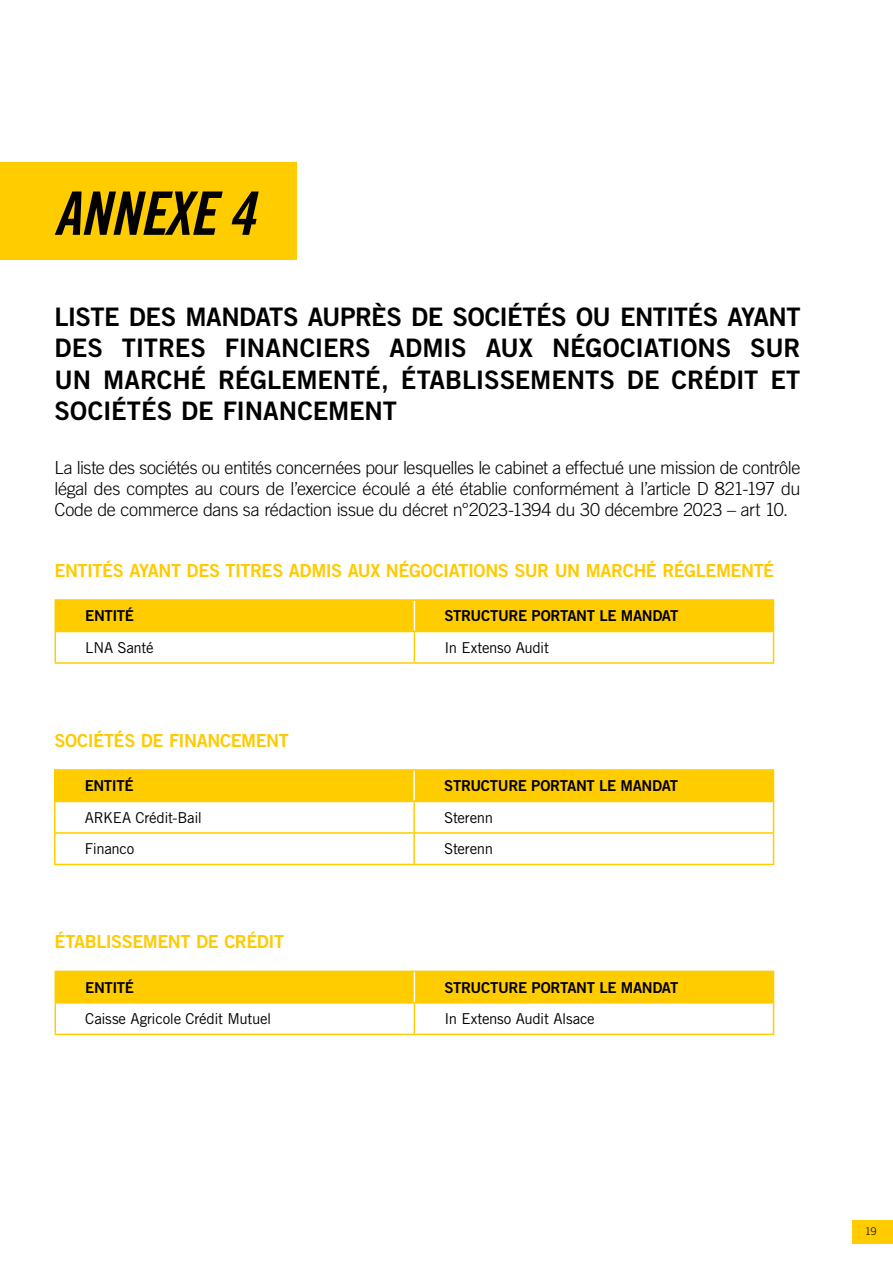
<style>
.page{position:relative;width:893px;height:1263px;background:#fff}
.page>*{position:absolute;margin:0;border:0;box-sizing:border-box;transform-origin:0 0}
.t1{font:60px "Trade Gothic LT Std Bd Cn 20 Obl";letter-spacing:-.01em;color:#000}
.t2{font:25.5px/31.5px "Trade Gothic LT Std Bd 2";letter-spacing:-.005em;color:#000;text-align:justify}
.t3{font:300 18px/21px "Trade Gothic LT Std";letter-spacing:-.025em;color:#000;text-align:justify}
.t4{font:18px "Trade Gothic LT Std Bd 2";letter-spacing:-.025em;color:#ffca00}
.t5{font:15px "Trade Gothic LT Std";letter-spacing:-.02em;color:#000}
.t6{font:15px "Trade Gothic LT Std Bd 2";letter-spacing:-.025em;color:#000}
.t7{font:300 10.5px "Trade Gothic LT Std";color:#000}
</style>
<div class="page">
<div style="left:0;top:163px;width:296px;height:97px;background:#fc0"></div>
<div style="left:55px;top:600px;width:359px;height:31px;background:#fc0"></div>
<div style="left:414px;top:600px;width:359px;height:31px;background:#fc0"></div>
<hr style="left:414px;top:601px;width:1px;height:30px;background:#fff">
<hr style="left:55px;top:599px;width:359px;height:2px;background:#fc0">
<hr style="left:414px;top:599px;width:360px;height:2px;background:#fc0">
<hr style="left:773px;top:601px;width:1px;height:30px;background:#fc0">
<hr style="left:55px;top:631px;width:359px;height:1px;background:#fc0">
<hr style="left:55px;top:632px;width:1px;height:30px;background:#fc0">
<hr style="left:414px;top:631px;width:360px;height:1px;background:#fc0">
<hr style="left:414px;top:632px;width:1px;height:30px;background:#fc0">
<hr style="left:773px;top:632px;width:1px;height:30px;background:#fc0">
<hr style="left:55px;top:662px;width:359px;height:2px;background:#fc0">
<hr style="left:414px;top:662px;width:360px;height:2px;background:#fc0">
<div style="left:55px;top:971px;width:359px;height:32px;background:#fc0"></div>
<div style="left:414px;top:971px;width:359px;height:32px;background:#fc0"></div>
<hr style="left:414px;top:972px;width:1px;height:30px;background:#fff">
<hr style="left:414px;top:971px;width:360px;height:1px;background:#fc0">
<hr style="left:773px;top:972px;width:1px;height:30px;background:#fc0">
<hr style="left:55px;top:1002px;width:359px;height:2px;background:#fc0">
<hr style="left:55px;top:1004px;width:1px;height:30px;background:#fc0">
<hr style="left:414px;top:1002px;width:360px;height:2px;background:#fc0">
<hr style="left:414px;top:1004px;width:1px;height:30px;background:#fc0">
<hr style="left:773px;top:1004px;width:1px;height:30px;background:#fc0">
<hr style="left:55px;top:1034px;width:359px;height:1px;background:#fc0">
<hr style="left:414px;top:1034px;width:360px;height:1px;background:#fc0">
<div style="left:55px;top:770px;width:359px;height:31px;background:#fc0"></div>
<div style="left:414px;top:770px;width:359px;height:31px;background:#fc0"></div>
<hr style="left:413px;top:771px;width:2px;height:30px;background:#fff">
<hr style="left:54px;top:769px;width:360px;height:2px;background:#fc0">
<hr style="left:54px;top:771px;width:2px;height:30px;background:#fc0">
<hr style="left:414px;top:769px;width:360px;height:2px;background:#fc0">
<hr style="left:773px;top:771px;width:1px;height:30px;background:#fc0">
<hr style="left:54px;top:801px;width:360px;height:1px;background:#fc0">
<hr style="left:54px;top:802px;width:2px;height:30px;background:#fc0">
<hr style="left:414px;top:801px;width:360px;height:1px;background:#fc0">
<hr style="left:413px;top:802px;width:2px;height:30px;background:#fc0">
<hr style="left:773px;top:802px;width:1px;height:30px;background:#fc0">
<hr style="left:54px;top:832px;width:360px;height:2px;background:#fc0">
<hr style="left:54px;top:834px;width:2px;height:30px;background:#fc0">
<hr style="left:414px;top:832px;width:360px;height:2px;background:#fc0">
<hr style="left:413px;top:834px;width:2px;height:30px;background:#fc0">
<hr style="left:773px;top:834px;width:1px;height:30px;background:#fc0">
<hr style="left:54px;top:864px;width:360px;height:1px;background:#fc0">
<hr style="left:414px;top:864px;width:360px;height:1px;background:#fc0">
<div style="left:853px;top:1220px;width:40px;height:24px;background:#fc0"></div>
<h1 class="t1" style="left:54px;top:177px;width:202px">ANNEXE 4</h1>
<h2 class="t2" style="left:55px;top:301px;width:747px">LISTE DES MANDATS AUPRÈS DE SOCIÉTÉS OU ENTITÉS AYANT DES TITRES FINANCIERS ADMIS AUX NÉGOCIATIONS SUR UN MARCHÉ RÉGLEMENTÉ, ÉTABLISSEMENTS DE CRÉDIT ET SOCIÉTÉS DE FINANCEMENT</h2>
<p class="t3" style="left:55px;top:457px;width:747px">La liste des sociétés ou entités concernées pour lesquelles le cabinet a effectué une mission de contrôle légal des comptes au cours de l’exercice écoulé a été établie conformément à l’article D 821-197 du Code de commerce dans sa rédaction issue du décret n°2023-1394 du 30 décembre 2023 – art 10.</p>
<p class="t4" style="left:55px;top:559px;width:721px">ENTITÉS AYANT DES TITRES ADMIS AUX NÉGOCIATIONS SUR UN MARCHÉ RÉGLEMENTÉ</p>
<p class="t6" style="left:85px;top:606px;width:50px">ENTITÉ</p>
<p class="t6" style="left:444px;top:606px;width:235px">STRUCTURE PORTANT LE MANDAT</p>
<p class="t5" style="left:85px;top:638px;width:70px">LNA Santé</p>
<p class="t5" style="left:444px;top:638px;width:106px">In Extenso Audit</p>
<p class="t4" style="left:55px;top:729px;width:236px">SOCIÉTÉS DE FINANCEMENT</p>
<p class="t6" style="left:85px;top:776px;width:50px">ENTITÉ</p>
<p class="t6" style="left:444px;top:776px;width:235px">STRUCTURE PORTANT LE MANDAT</p>
<p class="t5" style="left:85px;top:808px;width:119px">ARKEA Crédit-Bail</p>
<p class="t5" style="left:444px;top:808px;width:50px">Sterenn</p>
<p class="t5" style="left:85px;top:840px;width:51px">Financo</p>
<p class="t5" style="left:444px;top:840px;width:50px">Sterenn</p>
<p class="t4" style="left:55px;top:930px;width:231px">ÉTABLISSEMENT DE CRÉDIT</p>
<p class="t6" style="left:85px;top:978px;width:50px">ENTITÉ</p>
<p class="t6" style="left:444px;top:978px;width:235px">STRUCTURE PORTANT LE MANDAT</p>
<p class="t5" style="left:85px;top:1010px;width:188px">Caisse Agricole Crédit Mutuel</p>
<p class="t5" style="left:444px;top:1010px;width:152px">In Extenso Audit Alsace</p>
<p class="t7" style="left:865px;top:1225px;width:13px">19</p>
</div>
